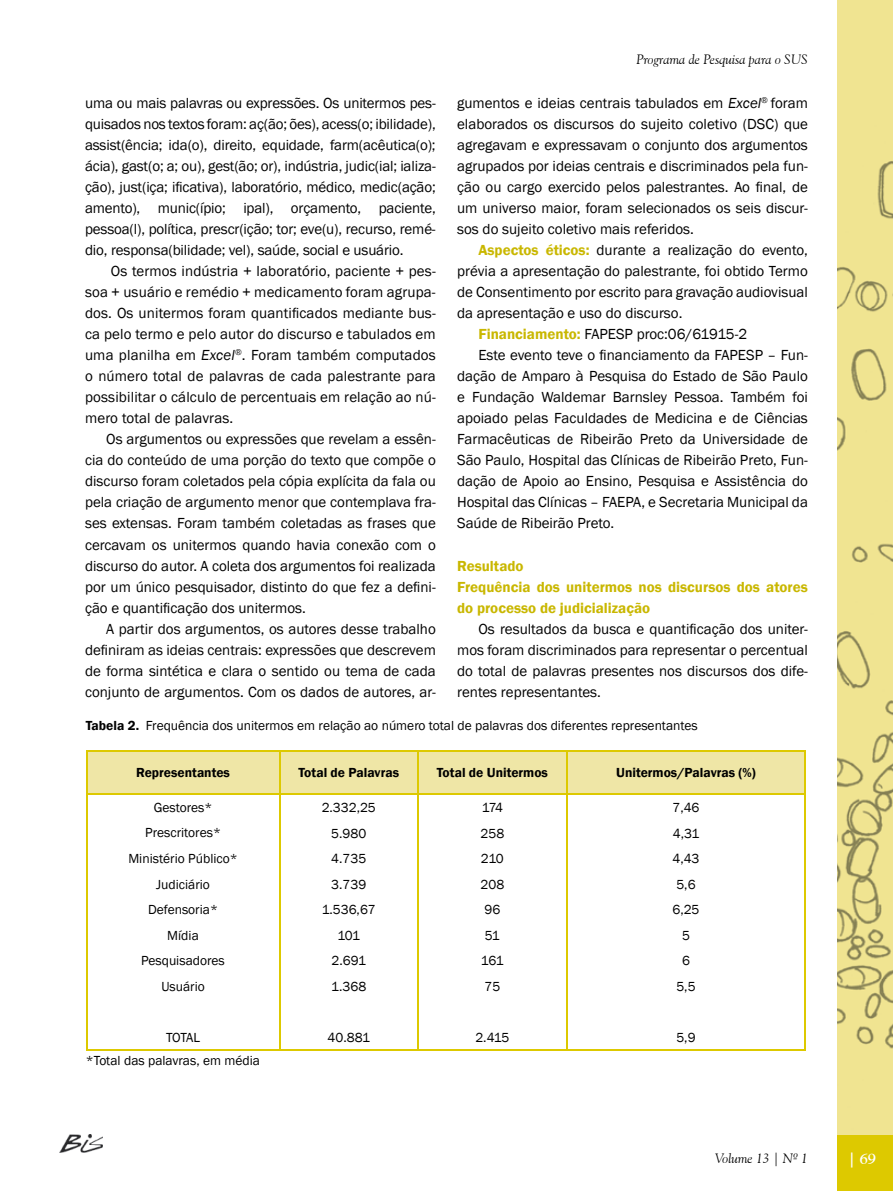
<style>
.page{position:relative;width:893px;height:1191px;background:#fff}
.page>*{position:absolute;margin:0;border:0;box-sizing:border-box;transform-origin:0 0}
.t1{font:15px/21px "Franklin Gothic";color:#000;text-align:justify}
.t2{font:600 15px/21px "Franklin Gothic";color:#c9b700}
.t3{font:italic 700 15px "Goudy Old Style BT";color:#fff}
.t4{font:13.5px/25.5px "Franklin Gothic";color:#000;text-align:center}
.t5{font:600 13.5px "Franklin Gothic";color:#000}
.t6{font:italic 13.5px "Goudy Old Style BT";color:#000}
.t7{font:13.5px/25.5px "Franklin Gothic";letter-spacing:-.03em;color:#000;text-align:center}
.s1{font-style:italic}
.s2{font-weight:600;color:#c9b700}
.s3{font-weight:600}
</style>
<div class="page">
<img style="left:60px;top:1134px;width:43px;height:18px">
<div style="left:838px;top:0;width:55px;height:1191px;background:#ddc900"></div>
<img style="left:837px;top:0;width:56px;height:1134px">
<div style="left:87px;top:752px;width:717px;height:41px;background:#efe6a6"></div>
<hr style="left:86px;top:750px;width:194px;height:2px;background:#ddc900">
<hr style="left:86px;top:752px;width:1px;height:41px;background:#ddc900">
<hr style="left:280px;top:750px;width:138px;height:2px;background:#ddc900">
<hr style="left:279px;top:752px;width:1px;height:41px;background:#ddc900">
<hr style="left:418px;top:750px;width:149px;height:2px;background:#ddc900">
<hr style="left:417px;top:752px;width:2px;height:41px;background:#ddc900">
<hr style="left:567px;top:750px;width:239px;height:2px;background:#ddc900">
<hr style="left:566px;top:752px;width:1px;height:41px;background:#ddc900">
<hr style="left:804px;top:752px;width:2px;height:41px;background:#ddc900">
<hr style="left:86px;top:793px;width:194px;height:1px;background:#ddc900">
<hr style="left:86px;top:794px;width:1px;height:255px;background:#ddc900">
<hr style="left:280px;top:793px;width:138px;height:1px;background:#ddc900">
<hr style="left:279px;top:794px;width:1px;height:255px;background:#ddc900">
<hr style="left:418px;top:793px;width:149px;height:1px;background:#ddc900">
<hr style="left:417px;top:794px;width:2px;height:255px;background:#ddc900">
<hr style="left:567px;top:793px;width:239px;height:1px;background:#ddc900">
<hr style="left:566px;top:794px;width:1px;height:255px;background:#ddc900">
<hr style="left:804px;top:794px;width:2px;height:255px;background:#ddc900">
<hr style="left:86px;top:1049px;width:194px;height:1px;background:#ddc900">
<hr style="left:280px;top:1049px;width:138px;height:1px;background:#ddc900">
<hr style="left:418px;top:1049px;width:149px;height:1px;background:#ddc900">
<hr style="left:567px;top:1049px;width:239px;height:1px;background:#ddc900">
<p class="t6" style="left:636px;top:51px;width:173px">Programa de Pesquisa para o SUS</p>
<p class="t1" style="left:457px;top:93px;width:352px">gumentos e ideias centrais tabulados em <span class="s1">Excel</span><sup>®</sup> foram elaborados os discursos do sujeito coletivo (DSC) que agregavam e expressavam o conjunto dos argumentos agrupados por ideias centrais e discriminados pela fun&shy;ção ou cargo exercido pelos palestrantes. Ao final, de um universo maior, foram selecionados os seis discur&shy;sos do sujeito coletivo mais referidos.</p>
<p class="t1" style="left:478px;top:240px;width:331px"><span class="s2">Aspectos éticos:</span> durante a realização do evento,</p>
<p class="t1" style="left:457px;top:261px;width:352px">prévia a apresentação do palestrante, foi obtido Termo</p>
<p class="t1" style="left:457px;top:282px;width:352px">de Consentimento por escrito para gravação audiovisual</p>
<p class="t1" style="left:457px;top:303px;width:227px">da apresentação e uso do discurso.</p>
<p class="t1" style="left:478px;top:324px;width:270px"><span class="s2">Financiamento:</span> FAPESP proc:06/61915-2</p>
<p class="t1" style="left:478px;top:345px;width:331px">Este evento teve o financiamento da FAPESP – Fun-</p>
<p class="t1" style="left:457px;top:366px;width:352px">dação de Amparo à Pesquisa do Estado de São Paulo</p>
<p class="t1" style="left:457px;top:387px;width:352px">e Fundação Waldemar Barnsley Pessoa. Também foi</p>
<p class="t1" style="left:457px;top:408px;width:352px">apoiado pelas Faculdades de Medicina e de Ciências</p>
<p class="t1" style="left:457px;top:429px;width:352px">Farmacêuticas de Ribeirão Preto da Universidade de</p>
<p class="t1" style="left:457px;top:450px;width:352px">São Paulo, Hospital das Clínicas de Ribeirão Preto, Fun-</p>
<p class="t1" style="left:457px;top:471px;width:352px">dação de Apoio ao Ensino, Pesquisa e Assistência do</p>
<p class="t1" style="left:457px;top:492px;width:352px">Hospital das Clínicas – FAEPA, e Secretaria Municipal da</p>
<p class="t1" style="left:457px;top:513px;width:159px">Saúde de Ribeirão Preto.</p>
<p class="t2" style="left:457px;top:555px;width:352px">Resultado<br>Frequência dos unitermos nos discursos dos atores do processo de judicialização</p>
<p class="t1" style="left:457px;top:618px;width:352px;text-indent:21px">Os resultados da busca e quantificação dos uniter&shy;mos foram discriminados para representar o percentual do total de palavras presentes nos discursos dos dife&shy;rentes representantes.</p>
<p class="t4" style="left:86px;top:712px;width:613px"><span class="s3">Tabela 2.</span> Frequência dos unitermos em relação ao número total de palavras dos diferentes representantes</p>
<p class="t5" style="left:136px;top:764px;width:95px">Representantes</p>
<p class="t5" style="left:298px;top:764px;width:102px">Total de Palavras</p>
<p class="t5" style="left:437px;top:764px;width:113px">Total de Unitermos</p>
<p class="t5" style="left:616px;top:764px;width:141px">Unitermos/Palavras (%)</p>
<p class="t4" style="left:128px;top:795px;width:111px">Gestores*<br>Prescritores*<br>Ministério Público*<br>Judiciário<br>Defensoria*<br>Mídia<br>Pesquisadores<br>Usuário</p>
<p class="t1" style="left:85px;top:93px;width:352px">uma ou mais palavras ou expressões. Os unitermos pes&shy;quisados nos textos foram: aç(ão; ões), acess(o; ibilidade), assist(ência; ida(o), direito, equidade, farm(acêutica(o); ácia), gast(o; a; ou), gest(ão; or), indústria, judic(ial; ializa&shy;ção), just(iça; ificativa), laboratório, médico, medic(ação; amento), munic(ípio; ipal), orçamento, paciente, pessoa(l), política, prescr(ição; tor; eve(u), recurso, remé&shy;dio, responsa(bilidade; vel), saúde, social e usuário.</p>
<p class="t1" style="left:85px;top:261px;width:352px;text-indent:26px">Os termos indústria + laboratório, paciente + pes&shy;soa + usuário e remédio + medicamento foram agrupa&shy;dos. Os unitermos foram quantificados mediante bus&shy;ca pelo termo e pelo autor do discurso e tabulados em uma planilha em <span class="s1">Excel</span><sup>®</sup>. Foram também computados o número total de palavras de cada palestrante para possibilitar o cálculo de percentuais em relação ao nú&shy;mero total de palavras.</p>
<p class="t1" style="left:85px;top:429px;width:352px;text-indent:21px">Os argumentos ou expressões que revelam a essên&shy;cia do conteúdo de uma porção do texto que compõe o discurso foram coletados pela cópia explícita da fala ou pela criação de argumento menor que contemplava fra&shy;ses extensas. Foram também coletadas as frases que cercavam os unitermos quando havia conexão com o discurso do autor. A coleta dos argumentos foi realizada por um único pesquisador, distinto do que fez a defini&shy;ção e quantificação dos unitermos.</p>
<p class="t1" style="left:85px;top:618px;width:352px;text-indent:21px">A partir dos argumentos, os autores desse trabalho definiram as ideias centrais: expressões que descrevem de forma sintética e clara o sentido ou tema de cada conjunto de argumentos. Com os dados de autores, ar-</p>
<p class="t4" style="left:322px;top:795px;width:56px">2.332,25<br>5.980<br>4.735<br>3.739<br>1.536,67<br>101<br>2.691<br>1.368</p>
<p class="t7" style="left:480px;top:795px;width:25px">174<br>258<br>210<br>208<br>96<br>51<br>161<br>75</p>
<p class="t4" style="left:672px;top:795px;width:29px">7,46<br>4,31<br>4,43<br>5,6<br>6,25<br>5<br>6<br>5,5</p>
<p class="t4" style="left:166px;top:1024px;width:35px">TOTAL</p>
<p class="t4" style="left:86px;top:1048px;width:176px">*Total das palavras, em média</p>
<p class="t4" style="left:328px;top:1024px;width:44px">40.881</p>
<p class="t4" style="left:475px;top:1024px;width:35px">2.415</p>
<p class="t4" style="left:676px;top:1024px;width:21px">5,9</p>
<p class="t6" style="left:715px;top:1149px;width:94px">Volume 13 | Nº 1</p>
<p class="t3" style="left:848px;top:1149px;width:29px">| 69</p>
</div>
